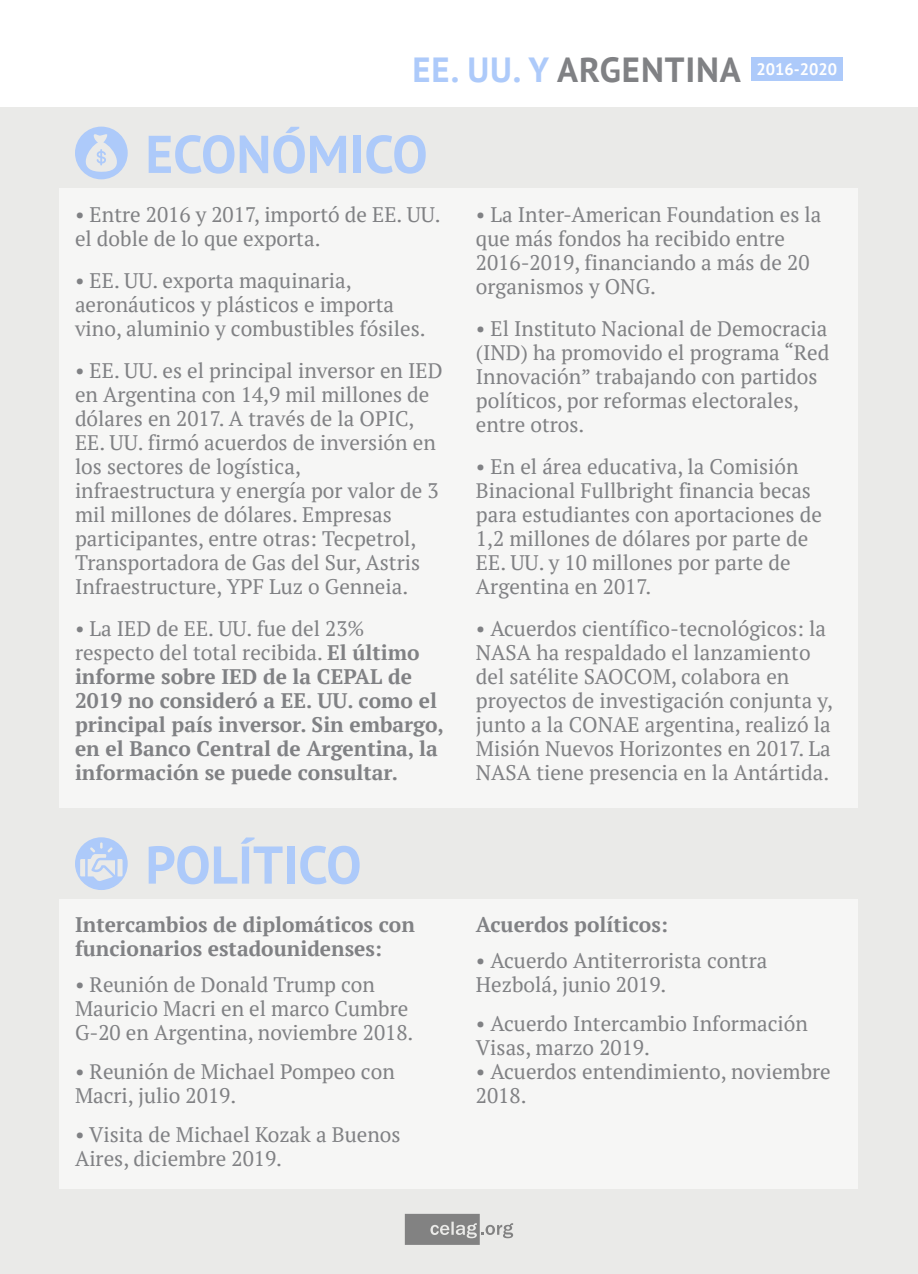
<style>
.page{position:relative;width:918px;height:1274px;background:#fff}
.page>*{position:absolute;margin:0;border:0;box-sizing:border-box;transform-origin:0 0}
.t1{font:700 52.95px "PT Sans";color:#adcafa}
.t2{font:700 34.8px "PT Sans";letter-spacing:.025em;color:#808184}
.t3{font:21px/24px "PT Serif";color:#808184}
.t4{font:700 21px/24px "PT Serif";color:#808184}
.s1{color:#adcafa}
.s2{font-weight:400}
</style>
<div class="page">
<div style="left:0;top:108px;width:918px;height:1165px;background:#eaeae8"></div>
<div style="left:752px;top:57px;width:91px;height:24px;background:#adcafa"></div>
<svg style="left:405px;top:1213px;width:108px;height:31px"></svg>
<svg style="left:75px;top:127px;width:53px;height:52px"></svg>
<svg style="left:75px;top:837px;width:53px;height:52px"></svg>
<div style="left:59px;top:188px;width:799px;height:619px;background:#f6f6f5"></div>
<div style="left:59px;top:898px;width:799px;height:290px;background:#f6f6f5"></div>
<h2 class="t2" style="left:413px;top:47px;width:426px"><span class="s1">EE. UU. Y</span> ARGENTINA <sup>2016-2020</sup></h2>
<h1 class="t1" style="left:145px;top:119px;width:284px">ECONÓMICO</h1>
<p class="t3" style="left:75px;top:202px;width:367px">• Entre 2016 y 2017, importó de EE. UU. el doble de lo que exporta.</p>
<p class="t3" style="left:75px;top:268px;width:352px">• EE. UU. exporta maquinaria, aeronáuticos y plásticos e importa vino, aluminio y combustibles fósiles.</p>
<p class="t3" style="left:75px;top:358px;width:369px">• EE. UU. es el principal inversor en IED en Argentina con 14,9 mil millones de dólares en 2017. A través de la OPIC, EE. UU. firmó acuerdos de inversión en los sectores de logística, infraestructura y energía por valor de 3 mil millones de dólares. Empresas participantes, entre otras: Tecpetrol, Transportadora de Gas del Sur, Astris Infraestructure, YPF Luz o Genneia.</p>
<p class="t4" style="left:75px;top:616px;width:371px"><span class="s2">• La IED de EE. UU. fue del 23% respecto del total recibida.</span> El último informe sobre IED de la CEPAL de 2019 no consideró a EE. UU. como el principal país inversor. Sin embargo, en el Banco Central de Argentina, la información se puede consultar.</p>
<h1 class="t1" style="left:145px;top:829px;width:218px">POLÍTICO</h1>
<p class="t4" style="left:75px;top:912px;width:341px">Intercambios de diplomáticos con funcionarios estadounidenses:</p>
<p class="t3" style="left:75px;top:972px;width:340px">• Reunión de Donald Trump con<br>Mauricio Macri en el marco Cumbre<br>G-20 en Argentina, noviembre 2018.</p>
<p class="t3" style="left:75px;top:1059px;width:321px">• Reunión de Michael Pompeo con<br>Macri, julio 2019.</p>
<p class="t3" style="left:75px;top:1122px;width:327px">• Visita de Michael Kozak a Buenos<br>Aires, diciembre 2019.</p>
<p class="t3" style="left:476px;top:202px;width:347px">• La Inter-American Foundation es la que más fondos ha recibido entre<br>2016-2019, financiando a más de 20 organismos y ONG.</p>
<p class="t3" style="left:476px;top:316px;width:355px">• El Instituto Nacional de Democracia (IND) ha promovido el programa “Red<br>Innovación” trabajando con partidos políticos, por reformas electorales, entre otros.</p>
<p class="t3" style="left:476px;top:454px;width:348px">• En el área educativa, la Comisión<br>Binacional Fullbright financia becas para estudiantes con aportaciones de<br>1,2 millones de dólares por parte de<br>EE. UU. y 10 millones por parte de<br>Argentina en 2017.</p>
<p class="t3" style="left:476px;top:616px;width:359px">• Acuerdos científico-tecnológicos: la NASA ha respaldado el lanzamiento del satélite SAOCOM, colabora en proyectos de investigación conjunta y, junto a la CONAE argentina, realizó la Misión Nuevos Horizontes en 2017. La NASA tiene presencia en la Antártida.</p>
<p class="t4" style="left:476px;top:912px;width:194px">Acuerdos políticos:</p>
<p class="t3" style="left:476px;top:948px;width:293px">• Acuerdo Antiterrorista contra<br>Hezbolá, junio 2019.</p>
<p class="t3" style="left:476px;top:1011px;width:334px">• Acuerdo Intercambio Información<br>Visas, marzo 2019.</p>
<p class="t3" style="left:476px;top:1059px;width:356px">• Acuerdos entendimiento, noviembre<br>2018.</p>
</div>
